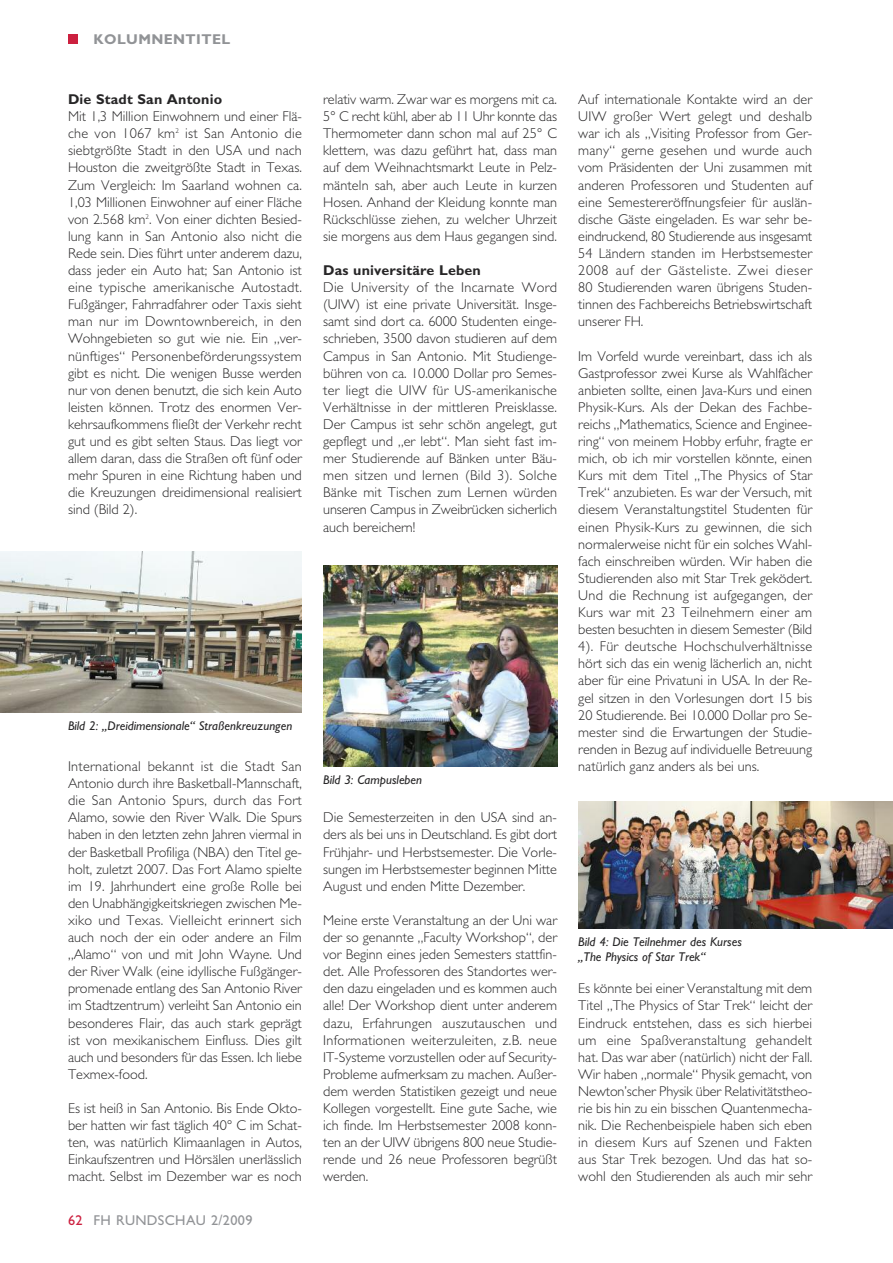
<style>
.page{position:relative;width:893px;height:1263px;background:#fff}
.page>*{position:absolute;margin:0;border:0;box-sizing:border-box;transform-origin:0 0}
.t1{font:300 14.25px/17.1px "M Gill Sans";color:#272627;text-align:justify}
.t2{font:700 14.25px "M Gill Sans";letter-spacing:.01em;color:#272627}
.t3{font:14.25px "M Gill Sans";letter-spacing:.025em;color:#919396}
.t4{font:700 14.25px "M Gill Sans";letter-spacing:.03em;color:#919396}
.t5{font:italic 12.75px/15.3px "M Gill Sans";color:#272627}
.s1{color:#cc203f}
</style>
<div class="page">
<div style="left:68px;top:34px;width:10px;height:10px;background:#cc203f"></div>
<img style="left:0;top:551px;width:302px;height:162px">
<img style="left:323px;top:565px;width:234px;height:201px">
<img style="left:578px;top:801px;width:315px;height:127px">
<p class="t4" style="left:94px;top:30px;width:138px">KOLUMNENTITEL</p>
<p class="t2" style="left:68px;top:91px;width:156px">Die Stadt San Antonio</p>
<p class="t1" style="left:68px;top:108px;width:235px">Mit 1,3 Million Einwohnern und einer Flä&shy;che von 1067 km<sup>2</sup> ist San Antonio die siebtgrößte Stadt in den USA und nach Houston die zweitgrößte Stadt in Texas.<br>Zum Vergleich: Im Saarland wohnen ca.<br>1,03 Millionen Einwohner auf einer Fläche von 2.568 km<sup>2</sup>. Von einer dichten Besied&shy;lung kann in San Antonio also nicht die Rede sein. Dies führt unter anderem dazu, dass jeder ein Auto hat; San Antonio ist eine typische amerikanische Autostadt.<br>Fußgänger, Fahrradfahrer oder Taxis sieht man nur im Downtownbereich, in den Wohngebieten so gut wie nie. Ein „ver&shy;nünftiges“ Personenbeförderungssystem gibt es nicht. Die wenigen Busse werden nur von denen benutzt, die sich kein Auto leisten können. Trotz des enormen Ver&shy;kehrsaufkommens fließt der Verkehr recht gut und es gibt selten Staus. Das liegt vor allem daran, dass die Straßen oft fünf oder mehr Spuren in eine Richtung haben und die Kreuzungen dreidimensional realisiert sind (Bild 2).</p>
<p class="t5" style="left:68px;top:718px;width:226px">Bild 2: „Dreidimensionale“ Straßenkreuzungen</p>
<p class="t1" style="left:68px;top:757px;width:235px">International bekannt ist die Stadt San Antonio durch ihre Basketball-Mannschaft, die San Antonio Spurs, durch das Fort Alamo, sowie den River Walk. Die Spurs haben in den letzten zehn Jahren viermal in der Basketball Profiliga (NBA) den Titel ge&shy;holt, zuletzt 2007. Das Fort Alamo spielte im 19. Jahrhundert eine große Rolle bei den Unabhängigkeitskriegen zwischen Me&shy;xiko und Texas. Vielleicht erinnert sich auch noch der ein oder andere an Film „Alamo“ von und mit John Wayne. Und der River Walk (eine idyllische Fußgänger&shy;promenade entlang des San Antonio River im Stadtzentrum) verleiht San Antonio ein besonderes Flair, das auch stark geprägt ist von mexikanischem Einfluss. Dies gilt auch und besonders für das Essen. Ich liebe Texmex-food.</p>
<p class="t1" style="left:68px;top:1099px;width:235px">Es ist heiß in San Antonio. Bis Ende Okto&shy;ber hatten wir fast täglich 40° C im Schat&shy;ten, was natürlich Klimaanlagen in Autos, Einkaufszentren und Hörsälen unerlässlich macht. Selbst im Dezember war es noch</p>
<p class="t3" style="left:68px;top:1211px;width:186px"><span class="s1">62</span> FH RUNDSCHAU 2/2009</p>
<p class="t1" style="left:323px;top:91px;width:235px">relativ warm. Zwar war es morgens mit ca.<br>5° C recht kühl, aber ab 11 Uhr konnte das Thermometer dann schon mal auf 25° C klettern, was dazu geführt hat, dass man auf dem Weihnachtsmarkt Leute in Pelz&shy;mänteln sah, aber auch Leute in kurzen Hosen. Anhand der Kleidung konnte man Rückschlüsse ziehen, zu welcher Uhrzeit sie morgens aus dem Haus gegangen sind.</p>
<p class="t2" style="left:323px;top:262px;width:159px">Das universitäre Leben</p>
<p class="t1" style="left:323px;top:279px;width:235px">Die University of the Incarnate Word (UIW) ist eine private Universität. Insge&shy;samt sind dort ca. 6000 Studenten einge&shy;schrieben, 3500 davon studieren auf dem Campus in San Antonio. Mit Studienge&shy;bühren von ca. 10.000 Dollar pro Semes&shy;ter liegt die UIW für US-amerikanische Verhältnisse in der mittleren Preisklasse.<br>Der Campus ist sehr schön angelegt, gut gepflegt und „er lebt“. Man sieht fast im&shy;mer Studierende auf Bänken unter Bäu&shy;men sitzen und lernen (Bild 3). Solche Bänke mit Tischen zum Lernen würden unseren Campus in Zweibrücken sicherlich auch bereichern!</p>
<p class="t5" style="left:323px;top:771px;width:100px">Bild 3: Campusleben</p>
<p class="t1" style="left:323px;top:809px;width:235px">Die Semesterzeiten in den USA sind an&shy;ders als bei uns in Deutschland. Es gibt dort Frühjahr- und Herbstsemester. Die Vorle&shy;sungen im Herbstsemester beginnen Mitte August und enden Mitte Dezember.</p>
<p class="t1" style="left:323px;top:911px;width:235px">Meine erste Veranstaltung an der Uni war der so genannte „Faculty Workshop“, der vor Beginn eines jeden Semesters stattfin&shy;det. Alle Professoren des Standortes wer&shy;den dazu eingeladen und es kommen auch alle! Der Workshop dient unter anderem dazu, Erfahrungen auszutauschen und Informationen weiterzuleiten, z.B. neue IT-Systeme vorzustellen oder auf Security-Probleme aufmerksam zu machen. Außer&shy;dem werden Statistiken gezeigt und neue Kollegen vorgestellt. Eine gute Sache, wie ich finde. Im Herbstsemester 2008 konn&shy;ten an der UIW übrigens 800 neue Studie&shy;rende und 26 neue Professoren begrüßt werden.</p>
<p class="t1" style="left:578px;top:91px;width:235px">Auf internationale Kontakte wird an der UIW großer Wert gelegt und deshalb war ich als „Visiting Professor from Ger&shy;many“ gerne gesehen und wurde auch vom Präsidenten der Uni zusammen mit anderen Professoren und Studenten auf eine Semestereröffnungsfeier für auslän&shy;dische Gäste eingeladen. Es war sehr be&shy;eindruckend, 80 Studierende aus insgesamt 54 Ländern standen im Herbstsemester 2008 auf der Gästeliste. Zwei dieser 80 Studierenden waren übrigens Studen&shy;tinnen des Fachbereichs Betriebswirtschaft unserer FH.</p>
<p class="t1" style="left:578px;top:347px;width:235px">Im Vorfeld wurde vereinbart, dass ich als Gastprofessor zwei Kurse als Wahlfächer anbieten sollte, einen Java-Kurs und einen Physik-Kurs. Als der Dekan des Fachbe&shy;reichs „Mathematics, Science and Enginee&shy;ring“ von meinem Hobby erfuhr, fragte er mich, ob ich mir vorstellen könnte, einen Kurs mit dem Titel „The Physics of Star Trek“ anzubieten. Es war der Versuch, mit diesem Veranstaltungstitel Studenten für einen Physik-Kurs zu gewinnen, die sich normalerweise nicht für ein solches Wahl&shy;fach einschreiben würden. Wir haben die Studierenden also mit Star Trek geködert.<br>Und die Rechnung ist aufgegangen, der Kurs war mit 23 Teilnehmern einer am besten besuchten in diesem Semester (Bild 4). Für deutsche Hochschulverhältnisse hört sich das ein wenig lächerlich an, nicht aber für eine Privatuni in USA. In der Re&shy;gel sitzen in den Vorlesungen dort 15 bis 20 Studierende. Bei 10.000 Dollar pro Se&shy;mester sind die Erwartungen der Studie&shy;renden in Bezug auf individuelle Betreuung natürlich ganz anders als bei uns.</p>
<p class="t5" style="left:578px;top:934px;width:165px">Bild 4: Die Teilnehmer des Kurses „The Physics of Star Trek“</p>
<p class="t1" style="left:578px;top:980px;width:235px">Es könnte bei einer Veranstaltung mit dem Titel „The Physics of Star Trek“ leicht der Eindruck entstehen, dass es sich hierbei um eine Spaßveranstaltung gehandelt hat. Das war aber (natürlich) nicht der Fall.<br>Wir haben „normale“ Physik gemacht, von Newton’scher Physik über Relativitätstheo&shy;rie bis hin zu ein bisschen Quantenmecha&shy;nik. Die Rechenbeispiele haben sich eben in diesem Kurs auf Szenen und Fakten aus Star Trek bezogen. Und das hat so&shy;wohl den Studierenden als auch mir sehr</p>
</div>
